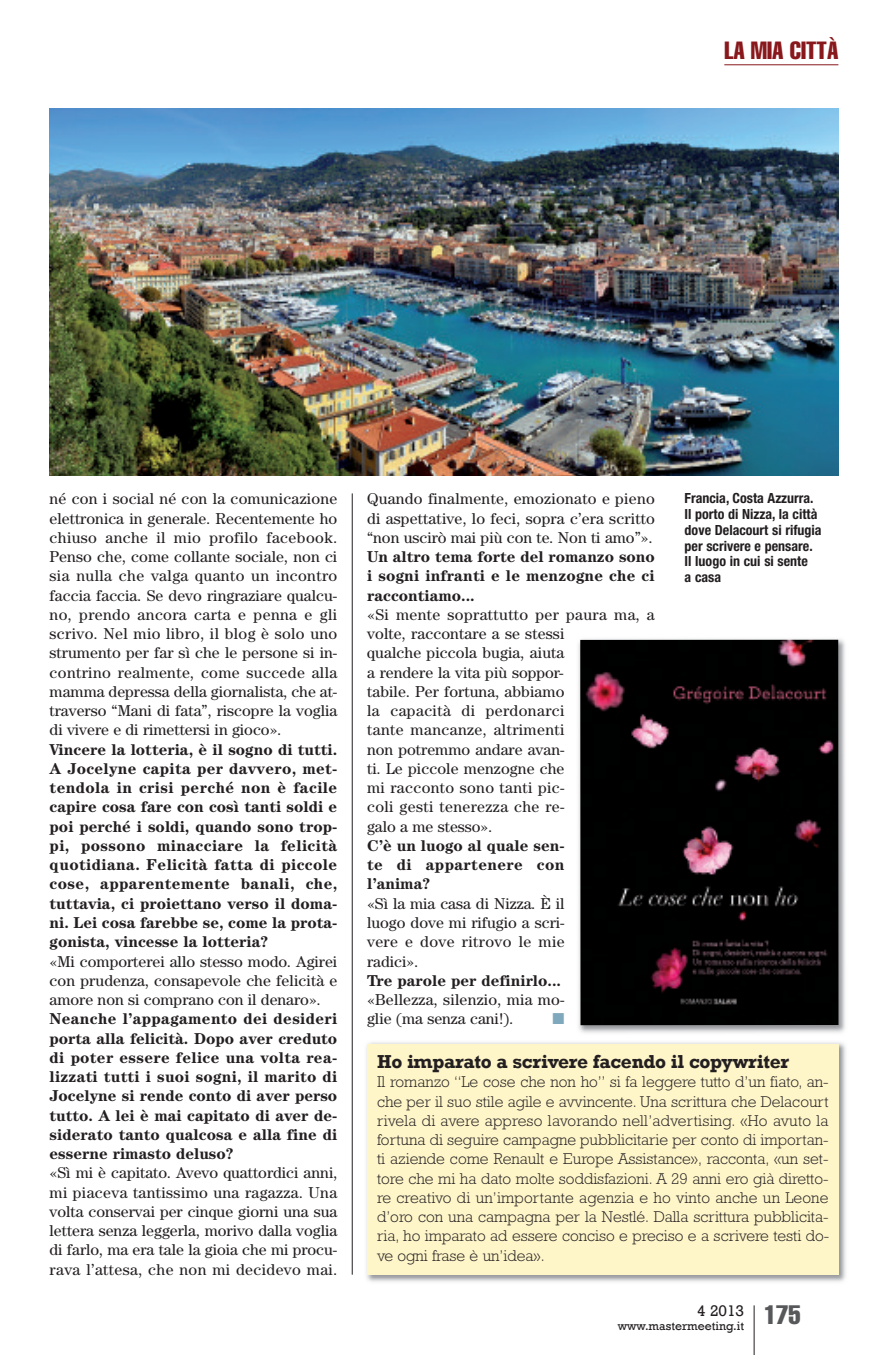
<style>
.page{position:relative;width:893px;height:1355px;background:#fff}
.page>*{position:absolute;margin:0;border:0;box-sizing:border-box;transform-origin:0 0}
.t1{font:extra-condensed 24.5px "Helvetica";color:#88181b}
.t2{font:700 19.25px "Rockwell";letter-spacing:-.015em;color:#231f20}
.t3{font:15.75px/19.2px "Century";letter-spacing:.005em;color:#231f20;text-align:justify}
.t4{font:700 15.75px/19.2px "Century";color:#231f20;text-align:justify}
.t5{font:300 15.75px/19.2px "Rockwell";color:#231f20;text-align:justify}
.t6{font:15.75px "Rockwell";color:#231f20}
.t7{font:15.75px "Zapf Dingbats";color:#7fa8bc}
.t8{font:700 condensed 14px/15.8px "Helvetica Neue";color:#231f20}
.t9{font:12.25px "Rockwell";color:#231f20}
</style>
<div class="page">
<hr style="left:754px;top:1305px;width:1px;height:49px;background:#231f20">
<hr style="left:724px;top:64px;width:114px;height:1px;background:#88181b">
<hr style="left:352px;top:493px;width:1px;height:781px;background:#231f20">
<img style="left:366px;top:1042px;width:480px;height:240px">
<div style="left:367px;top:1044px;width:471px;height:230px;background:#fef5c9"></div>
<img style="left:50px;top:108px;width:788px;height:367px">
<img style="left:578px;top:639px;width:267px;height:394px">
<img style="left:580px;top:639px;width:258px;height:386px">
<h1 class="t1" style="left:724px;top:42px;width:116px">LA MIA CITTÀ</h1>
<p class="t3" style="left:50px;top:490px;width:289px">né con i social né con la comunicazione elettronica in generale. Recentemente ho chiuso anche il mio profilo facebook.<br>Penso che, come collante sociale, non ci sia nulla che valga quanto un incontro faccia faccia. Se devo ringraziare qualcu&shy;no, prendo ancora carta e penna e gli scrivo. Nel mio libro, il blog è solo uno strumento per far sì che le persone si in&shy;contrino realmente, come succede alla mamma depressa della giornalista, che at&shy;traverso “Mani di fata”, riscopre la voglia di vivere e di rimettersi in gioco».</p>
<p class="t4" style="left:50px;top:741px;width:289px">Vincere la lotteria, è il sogno di tutti.<br>A Jocelyne capita per davvero, met&shy;tendola in crisi perché non è facile capire cosa fare con così tanti soldi e poi perché i soldi, quando sono trop&shy;pi, possono minacciare la felicità quotidiana. Felicità fatta di piccole cose, apparentemente banali, che, tuttavia, ci proiettano verso il doma&shy;ni. Lei cosa farebbe se, come la prota&shy;gonista, vincesse la lotteria?</p>
<p class="t3" style="left:50px;top:952px;width:289px">«Mi comporterei allo stesso modo. Agirei con prudenza, consapevole che felicità e amore non si comprano con il denaro».</p>
<p class="t4" style="left:50px;top:1010px;width:289px">Neanche l’appagamento dei desideri porta alla felicità. Dopo aver creduto di poter essere felice una volta rea&shy;lizzati tutti i suoi sogni, il marito di Jocelyne si rende conto di aver perso tutto. A lei è mai capitato di aver de&shy;siderato tanto qualcosa e alla fine di esserne rimasto deluso?</p>
<p class="t3" style="left:50px;top:1164px;width:289px">«Sì mi è capitato. Avevo quattordici anni, mi piaceva tantissimo una ragazza. Una volta conservai per cinque giorni una sua lettera senza leggerla, morivo dalla voglia di farlo, ma era tale la gioia che mi procu&shy;rava l’attesa, che non mi decidevo mai.</p>
<p class="t3" style="left:367px;top:490px;width:289px">Quando finalmente, emozionato e pieno di aspettative, lo feci, sopra c’era scritto “non uscirò mai più con te. Non ti amo”».</p>
<p class="t4" style="left:367px;top:548px;width:289px">Un altro tema forte del romanzo sono i sogni infranti e le menzogne che ci raccontiamo...</p>
<p class="t3" style="left:367px;top:606px;width:289px;text-align:left">«Si mente soprattutto per paura ma, a volte, raccontare a se stessi<br>qualche piccola bugia, aiuta<br>a rendere la vita più soppor-<br>tabile. Per fortuna, abbiamo<br>la capacità di perdonarci<br>tante mancanze, altrimenti<br>non potremmo andare avan-<br>ti. Le piccole menzogne che<br>mi racconto sono tanti pic-<br>coli gesti tenerezza che re-<br>galo a me stesso».</p>
<p class="t4" style="left:367px;top:837px;width:199px">C’è un luogo al quale sen&shy;te di appartenere con l’anima?</p>
<p class="t3" style="left:367px;top:895px;width:199px">«Sì la mia casa di Nizza. È il luogo dove mi rifugio a scri&shy;vere e dove ritrovo le mie radici».</p>
<p class="t4" style="left:367px;top:972px;width:195px">Tre parole per definirlo...</p>
<p class="t3" style="left:367px;top:991px;width:199px">«Bellezza, silenzio, mia mo&shy;glie (ma senza cani!).</p>
<p class="t7" style="left:552px;top:1009px;width:13px">■</p>
<p class="t8" style="left:685px;top:492px;width:139px">Francia, Costa Azzurra.<br>Il porto di Nizza, la città dove Delacourt si rifugia per scrivere e pensare.<br>Il luogo in cui si sente<br>a casa</p>
<p class="t2" style="left:377px;top:1049px;width:414px">Ho imparato a scrivere facendo il copywriter</p>
<p class="t5" style="left:377px;top:1073px;width:454px">Il romanzo “Le cose che non ho” si fa leggere tutto d’un fiato, an&shy;che per il suo stile agile e avvincente. Una scrittura che Delacourt rivela di avere appreso lavorando nell’advertising. «Ho avuto la fortuna di seguire campagne pubblicitarie per conto di importan&shy;ti aziende come Renault e Europe Assistance», racconta, «un set&shy;tore che mi ha dato molte soddisfazioni. A 29 anni ero già diretto&shy;re creativo di un’importante agenzia e ho vinto anche un Leone d’oro con una campagna per la Nestlé. Dalla scrittura pubblicita&shy;ria, ho imparato ad essere conciso e preciso e a scrivere testi do&shy;ve ogni frase è un’idea».</p>
<p class="t6" style="left:697px;top:1300px;width:49px">4 2013</p>
<p class="t9" style="left:618px;top:1318px;width:184px">www.mastermeeting.it <sup>175</sup></p>
</div>
